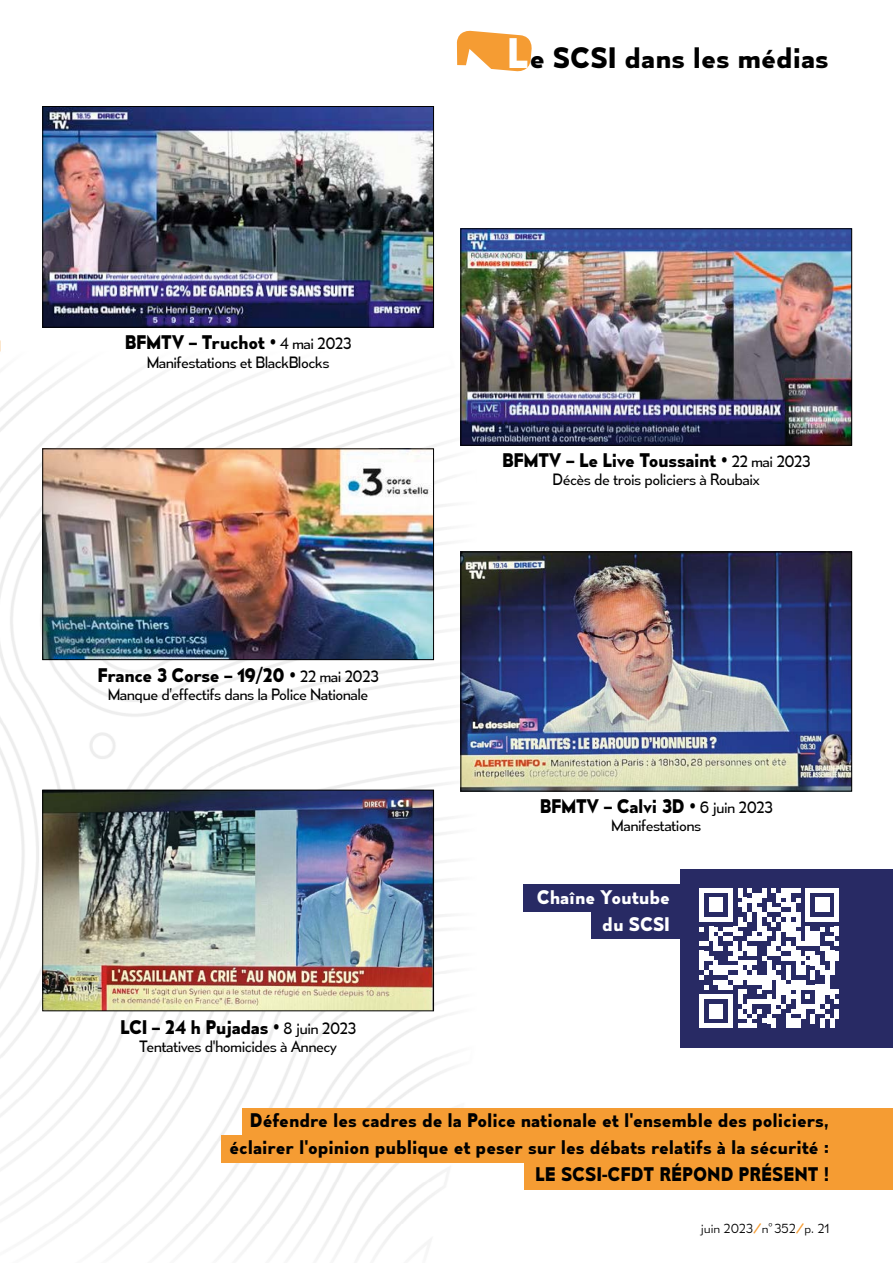
<style>
.page{position:relative;width:893px;height:1263px;background:#fff}
.page>*{position:absolute;margin:0;border:0;box-sizing:border-box;transform-origin:0 0}
.t1{font:700 27px "Mesmerize Rg";color:#000}
.t2{font:700 18px/27px "Mesmerize Rg";color:#000;text-align:right}
.t3{font:700 18px "Mesmerize Rg";letter-spacing:-.02em;color:#000}
.t4{font:700 18px/27px "Mesmerize Rg";color:#fff;text-align:right}
.t5{font:15px "Mesmerize Bk";letter-spacing:-.035em;color:#000}
.t6{font:12px "Mesmerize Lt";color:#000}
.s1{font-family:"Mesmerize Bk";font-weight:400;font-size:15px}
.s2{font-size:39px;color:#fff}
.s3{font-family:"Mesmerize Eb";color:#f59c33}
</style>
<div class="page">
<img style="left:0;top:351px;width:476px;height:905px">
<svg style="left:457px;top:30px;width:75px;height:42px"></svg>
<div style="left:524px;top:1162px;width:369px;height:27px;background:#f59c33"></div>
<div style="left:221px;top:1135px;width:672px;height:28px;background:#f59c33"></div>
<div style="left:242px;top:1108px;width:651px;height:28px;background:#f59c33"></div>
<img style="left:463px;top:231px;width:387px;height:212px">
<div style="left:461px;top:229px;width:391px;height:216px;border:1px solid #000"></div>
<img style="left:45px;top:108px;width:387px;height:217px">
<div style="left:43px;top:106px;width:391px;height:221px;border:1px solid #000"></div>
<img style="left:45px;top:451px;width:387px;height:207px">
<div style="left:43px;top:449px;width:391px;height:211px;border:1px solid #000"></div>
<div style="left:591px;top:911px;width:89px;height:27px;background:#282a64"></div>
<div style="left:680px;top:868px;width:213px;height:179px;background:#282a64"></div>
<svg style="left:699px;top:888px;width:140px;height:140px"></svg>
<div style="left:834px;top:1009px;width:5px;height:9px;background:#fff"></div>
<div style="left:523px;top:884px;width:157px;height:27px;background:#282a64"></div>
<img style="left:463px;top:554px;width:387px;height:235px">
<div style="left:461px;top:552px;width:391px;height:239px;border:1px solid #000"></div>
<img style="left:45px;top:792px;width:387px;height:217px">
<div style="left:43px;top:790px;width:391px;height:221px;border:1px solid #000"></div>
<p class="t3" style="left:125px;top:332px;width:228px">BFMTV – Truchot • <span class="s1">4 mai 2023</span></p>
<p class="t5" style="left:147px;top:353px;width:184px">Manifestations et BlackBlocks</p>
<p class="t3" style="left:97px;top:664px;width:283px">France 3 Corse – 19/20 • <span class="s1">22 mai 2023</span></p>
<p class="t5" style="left:108px;top:685px;width:262px">Manque d’effectifs dans la Police Nationale</p>
<p class="t3" style="left:120px;top:1017px;width:238px">LCI – 24 h Pujadas • <span class="s1">8 juin 2023</span></p>
<p class="t5" style="left:139px;top:1037px;width:200px">Tentatives d'homicides à Annecy</p>
<h1 class="t1" style="left:507px;top:41px;width:324px"><span class="s2">L</span>e SCSI dans les médias</h1>
<p class="t3" style="left:502px;top:449px;width:310px">BFMTV – Le Live Toussaint • <span class="s1">22 mai 2023</span></p>
<p class="t5" style="left:553px;top:470px;width:209px">Décès de trois policiers à Roubaix</p>
<p class="t3" style="left:540px;top:795px;width:235px">BFMTV – Calvi 3D • <span class="s1">6 juin 2023</span></p>
<p class="t5" style="left:611px;top:816px;width:91px">Manifestations</p>
<p class="t4" style="left:537px;top:884px;width:135px">Chaîne Youtube du SCSI</p>
<p class="t2" style="left:230px;top:1107px;width:601px">Défendre les cadres de la Police nationale et l'ensemble des policiers, éclairer l'opinion publique et peser sur les débats relatifs à la sécurité :<br>LE SCSI-CFDT RÉPOND PRÉSENT !</p>
<p class="t6" style="left:700px;top:1221px;width:130px">juin 2023 <span class="s3">⁄</span> n°352 <span class="s3">⁄</span> p. 21</p>
</div>
